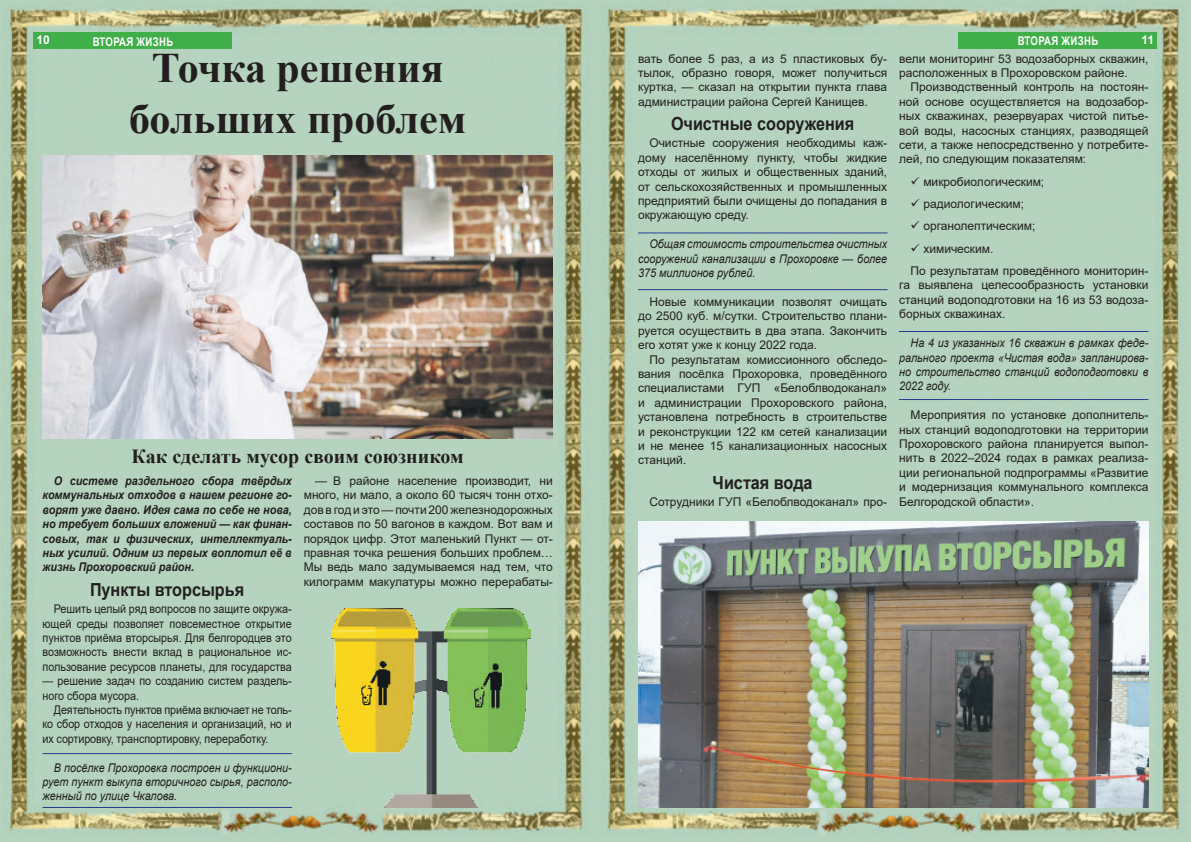
<style>
.page{position:relative;width:1191px;height:842px;background:#fff}
.page>*{position:absolute;margin:0;border:0;box-sizing:border-box;transform-origin:0 0}
.t1{font:700 42px/50.4px "Times New Roman";color:#231f20;text-align:center}
.t2{font:700 20px "Times New Roman";color:#231f20}
.t3{font:700 18px "Arial";color:#231f20;scale:.9 1}
.t4{font:12px/14.4px "Arial";color:#231f20;text-align:justify}
.t5{font:12px/14.4px "Arial";color:#231f20;text-align:justify;scale:.9 1}
.t6{font:italic 12px/14.4px "Arial";color:#231f20;text-align:justify;scale:.9 1}
.t7{font:italic 700 12px/14.4px "Arial";color:#231f20;text-align:justify;scale:.9 1}
.t8{font:700 12px "Arial";letter-spacing:.035em;color:#fff;scale:.8 1}
.t9{font:700 12px "Arial";letter-spacing:.035em;color:#fff}
</style>
<div class="page">
<img style="left:0;top:0;width:591px;height:842px">
<img style="left:591px;top:0;width:600px;height:842px">
<div style="left:33px;top:33px;width:199px;height:16px;background:#40ae49"></div>
<div style="left:958px;top:33px;width:199px;height:16px;background:#40ae49"></div>
<img style="left:332px;top:608px;width:198px;height:200px">
<img style="left:43px;top:156px;width:510px;height:282px">
<hr style="left:43px;top:753px;width:249px;height:1px;background:#253f8e">
<hr style="left:43px;top:807px;width:249px;height:1px;background:#253f8e">
<img style="left:638px;top:522px;width:510px;height:286px">
<hr style="left:638px;top:232px;width:249px;height:1px;background:#253f8e">
<hr style="left:638px;top:289px;width:249px;height:1px;background:#253f8e">
<hr style="left:899px;top:331px;width:249px;height:1px;background:#253f8e">
<hr style="left:899px;top:399px;width:249px;height:1px;background:#253f8e">
<p class="t9" style="left:36px;top:31px;width:15px">10</p>
<p class="t8" style="left:93px;top:33px;width:102px">ВТОРАЯ ЖИЗНЬ</p>
<p class="t9" style="left:1141px;top:31px;width:14px">11</p>
<p class="t8" style="left:1017px;top:33px;width:102px">ВТОРАЯ ЖИЗНЬ</p>
<h1 class="t1" style="left:129px;top:42px;width:339px">Точка решения больших проблем</h1>
<h2 class="t2" style="left:132px;top:442px;width:334px">Как сделать мусор своим союзником</h2>
<p class="t7" style="left:43px;top:474px;width:278px;text-indent:11px">О системе раздельного сбора твёрдых коммунальных отходов в нашем регионе го&shy;ворят уже давно. Идея сама по себе не нова, но требует больших вложений — как финан&shy;совых, так и физических, интеллектуаль&shy;ных усилий. Одним из первых воплотил её в жизнь Прохоровский район.</p>
<h3 class="t3" style="left:90px;top:577px;width:173px">Пункты вторсырья</h3>
<p class="t5" style="left:43px;top:602px;width:278px;text-indent:11px">Решить целый ряд вопросов по защите окружа&shy;ющей среды позволяет повсеместное открытие пунктов приёма вторсырья. Для белгородцев это возможность внести вклад в рациональное ис&shy;пользование ресурсов планеты, для государства</p>
<p class="t5" style="left:43px;top:674px;width:278px">— решение задач по созданию систем раздель&shy;ного сбора мусора.</p>
<p class="t5" style="left:43px;top:702px;width:278px;text-indent:11px">Деятельность пунктов приёма включает не толь&shy;ко сбор отходов у населения и организаций, но и их сортировку, транспортировку, переработку.</p>
<p class="t6" style="left:43px;top:760px;width:278px;text-indent:11px">В посёлке Прохоровка построен и функциони&shy;рует пункт выкупа вторичного сырья, располо&shy;женный по улице Чкалова.</p>
<p class="t4" style="left:304px;top:473px;width:251px;text-indent:11px">— В районе население производит, ни много, ни мало, а около 60 тысяч тонн отхо&shy;дов в год и это — почти 200 железнодорожных составов по 50 вагонов в каждом. Вот вам и порядок цифр. Этот маленький Пункт — от&shy;правная точка решения больших проблем… Мы ведь мало задумываемся над тем, что килограмм макулатуры можно перерабаты-</p>
<p class="t4" style="left:638px;top:51px;width:251px">вать более 5 раз, а из 5 пластиковых бу&shy;тылок, образно говоря, может получиться куртка, — сказал на открытии пункта глава администрации района Сергей Канищев.</p>
<h3 class="t3" style="left:671px;top:111px;width:205px">Очистные сооружения</h3>
<p class="t4" style="left:638px;top:136px;width:251px;text-indent:11px">Очистные сооружения необходимы каж&shy;дому населённому пункту, чтобы жидкие отходы от жилых и общественных зданий, от сельскохозяйственных и промышленных предприятий были очищены до попадания в окружающую среду.</p>
<p class="t6" style="left:638px;top:237px;width:278px;text-indent:11px">Общая стоимость строительства очистных сооружений канализации в Прохоровке — более 375 миллионов рублей.</p>
<p class="t4" style="left:638px;top:294px;width:251px;text-indent:11px">Новые коммуникации позволят очищать до 2500 куб. м/сутки. Строительство плани&shy;руется осуществить в два этапа. Закончить его хотят уже к концу 2022 года.</p>
<p class="t4" style="left:638px;top:352px;width:251px;text-indent:11px">По результатам комиссионного обследо&shy;вания посёлка Прохоровка, проведённого специалистами ГУП «Белоблводоканал» и администрации Прохоровского района, установлена потребность в строительстве и реконструкции 122 км сетей канализации и не менее 15 канализационных насосных станций.</p>
<h3 class="t3" style="left:712px;top:470px;width:113px">Чистая вода</h3>
<p class="t4" style="left:649px;top:494px;width:239px">Сотрудники ГУП «Белоблводоканал» про-</p>
<p class="t4" style="left:899px;top:51px;width:251px">вели мониторинг 53 водозаборных скважин, расположенных в Прохоровском районе.</p>
<p class="t4" style="left:899px;top:80px;width:251px;text-indent:11px">Производственный контроль на постоян&shy;ной основе осуществляется на водозабор&shy;ных скважинах, резервуарах чистой питье&shy;вой воды, насосных станциях, разводящей сети, а также непосредственно у потребите&shy;лей, по следующим показателям:</p>
<p class="t4" style="left:910px;top:174px;width:135px">✓ микробиологическим;</p>
<p class="t4" style="left:910px;top:197px;width:115px">✓ радиологическим;</p>
<p class="t4" style="left:910px;top:219px;width:126px">✓ органолептическим;</p>
<p class="t4" style="left:910px;top:237px;width:239px;line-height:22.3px">✓ химическим.<br>По результатам проведённого мониторин-</p>
<p class="t4" style="left:899px;top:278px;width:251px">га выявлена целесообразность установки станций водоподготовки на 16 из 53 водоза&shy;борных скважинах.</p>
<p class="t6" style="left:899px;top:336px;width:278px;text-indent:11px">На 4 из указанных 16 скважин в рамках феде&shy;рального проекта «Чистая вода» запланирова&shy;но строительство станций водоподготовки в 2022 году.</p>
<p class="t4" style="left:899px;top:408px;width:251px;text-indent:11px">Мероприятия по установке дополнитель&shy;ных станций водоподготовки на территории Прохоровского района планируется выпол&shy;нить в 2022–2024 годах в рамках реализа&shy;ции региональной подпрограммы «Развитие и модернизация коммунального комплекса Белгородской области».</p>
</div>
